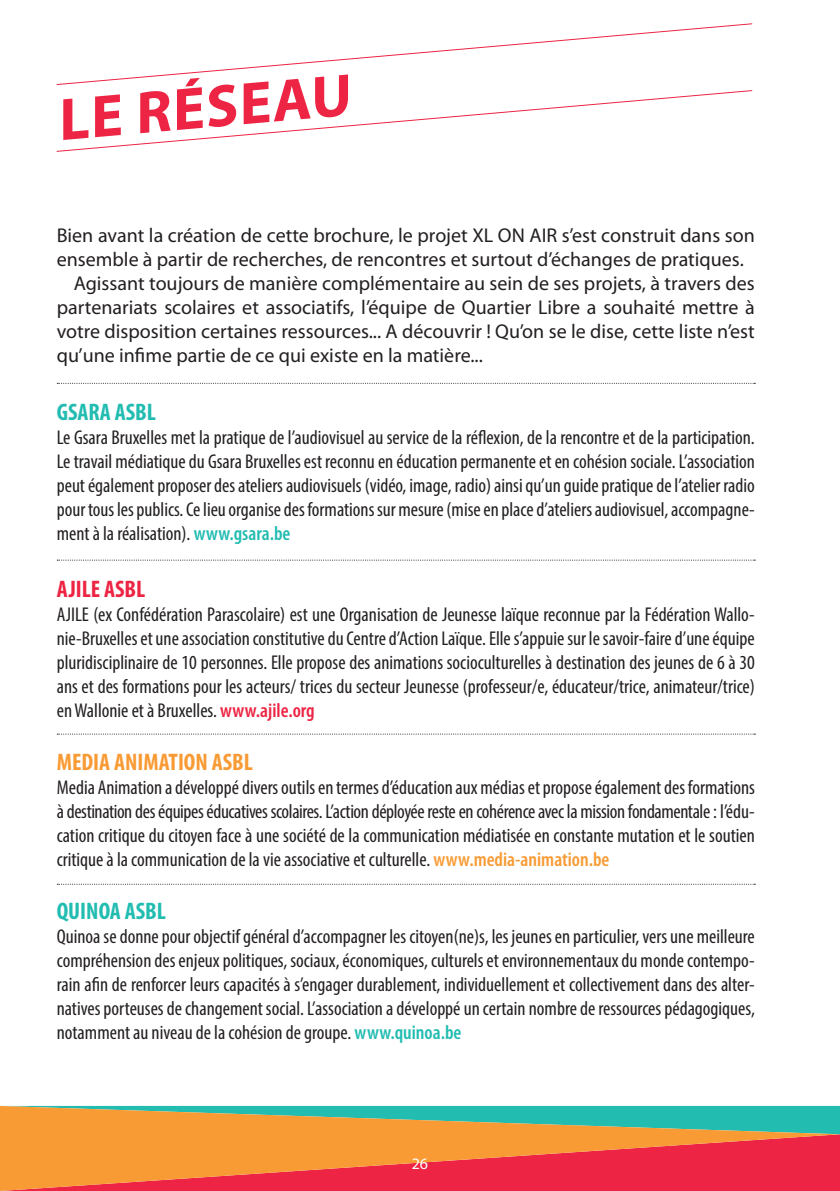
<style>
.page{position:relative;width:840px;height:1191px;background:#fff}
.page>*{position:absolute;margin:0;border:0;box-sizing:border-box;transform-origin:0 0}
.t1{font:700 60px "Myriad Pro";color:#ed2443}
.t2{font:700 condensed 24px "Myriad Pro";color:#22bcb1}
.t3{font:700 condensed 24px "Myriad Pro";color:#f89b35}
.t4{font:700 condensed 24px "Myriad Pro";color:#ed2443}
.t5{font:condensed 20px/24px "Myriad Pro";color:#231f20;text-align:justify}
.t6{font:20px "Myriad Pro";color:#231f20}
.t7{font:16px "Myriad Pro";color:#fff}
.s1{font-weight:600;color:#22bcb1}
.s2{font-weight:600;color:#ed2443}
.s3{font-weight:600;color:#f89b35}
</style>
<div class="page">
<svg style="left:57px;top:383px;width:698px;height:1px"></svg>
<svg style="left:57px;top:559px;width:698px;height:1px"></svg>
<svg style="left:57px;top:733px;width:698px;height:1px"></svg>
<svg style="left:57px;top:883px;width:698px;height:1px"></svg>
<svg style="left:56px;top:90px;width:696px;height:62px"></svg>
<svg style="left:56px;top:23px;width:696px;height:62px"></svg>
<svg style="left:0;top:1106px;width:839px;height:85px;background:#d1794e"></svg>
<h1 class="t1" style="left:55px;top:87px;width:295px;rotate:-5deg">LE RÉSEAU</h1>
<p class="t6" style="left:57px;top:224px;width:699px">Bien avant la création de cette brochure, le projet XL ON AIR s’est construit dans son</p>
<p class="t6" style="left:57px;top:248px;width:688px">ensemble à partir de recherches, de rencontres et surtout d’échanges de pratiques.</p>
<p class="t6" style="left:74px;top:272px;width:682px">Agissant toujours de manière complémentaire au sein de ses projets, à travers des</p>
<p class="t6" style="left:57px;top:296px;width:699px">partenariats scolaires et associatifs, l’équipe de Quartier Libre a souhaité mettre à</p>
<p class="t6" style="left:57px;top:320px;width:699px">votre disposition certaines ressources... A découvrir ! Qu’on se le dise, cette liste n’est</p>
<p class="t6" style="left:57px;top:344px;width:427px">qu’une infime partie de ce qui existe en la matière...</p>
<p class="t2" style="left:57px;top:396px;width:101px">GSARA ASBL</p>
<p class="t5" style="left:57px;top:425px;width:699px">Le Gsara Bruxelles met la pratique de l’audiovisuel au service de la réflexion, de la rencontre et de la participation.<br>Le travail médiatique du Gsara Bruxelles est reconnu en éducation permanente et en cohésion sociale. L’association peut également proposer des ateliers audiovisuels (vidéo, image, radio) ainsi qu’un guide pratique de l’atelier radio pour tous les publics. Ce lieu organise des formations sur mesure (mise en place d’ateliers audiovisuel, accompagne&shy;ment à la réalisation). <span class="s1">www.gsara.be</span></p>
<p class="t4" style="left:57px;top:574px;width:90px">AJILE ASBL</p>
<p class="t5" style="left:57px;top:602px;width:699px">AJILE (ex Confédération Parascolaire) est une Organisation de Jeunesse laïque reconnue par la Fédération Wallo&shy;nie-Bruxelles et une association constitutive du Centre d’Action Laïque. Elle s’appuie sur le savoir-faire d’une équipe pluridisciplinaire de 10 personnes. Elle propose des animations socioculturelles à destination des jeunes de 6 à 30 ans et des formations pour les acteurs/ trices du secteur Jeunesse (professeur/e, éducateur/trice, animateur/trice) en Wallonie et à Bruxelles. <span class="s2">www.ajile.org</span></p>
<p class="t3" style="left:57px;top:747px;width:197px">MEDIA ANIMATION ASBL</p>
<p class="t5" style="left:57px;top:775px;width:699px">Media Animation a développé divers outils en termes d’éducation aux médias et propose également des formations à destination des équipes éducatives scolaires. L’action déployée reste en cohérence avec la mission fondamentale : l’édu&shy;cation critique du citoyen face à une société de la communication médiatisée en constante mutation et le soutien critique à la communication de la vie associative et culturelle. <span class="s3">www.media-animation.be</span></p>
<p class="t2" style="left:57px;top:896px;width:111px">QUINOA ASBL</p>
<p class="t5" style="left:57px;top:924px;width:699px">Quinoa se donne pour objectif général d’accompagner les citoyen(ne)s, les jeunes en particulier, vers une meilleure compréhension des enjeux politiques, sociaux, économiques, culturels et environnementaux du monde contempo&shy;rain afin de renforcer leurs capacités à s’engager durablement, individuellement et collectivement dans des alter&shy;natives porteuses de changement social. L’association a développé un certain nombre de ressources pédagogiques, notamment au niveau de la cohésion de groupe. <span class="s1">www.quinoa.be</span></p>
<p class="t7" style="left:411px;top:1154px;width:18px">26</p>
</div>
